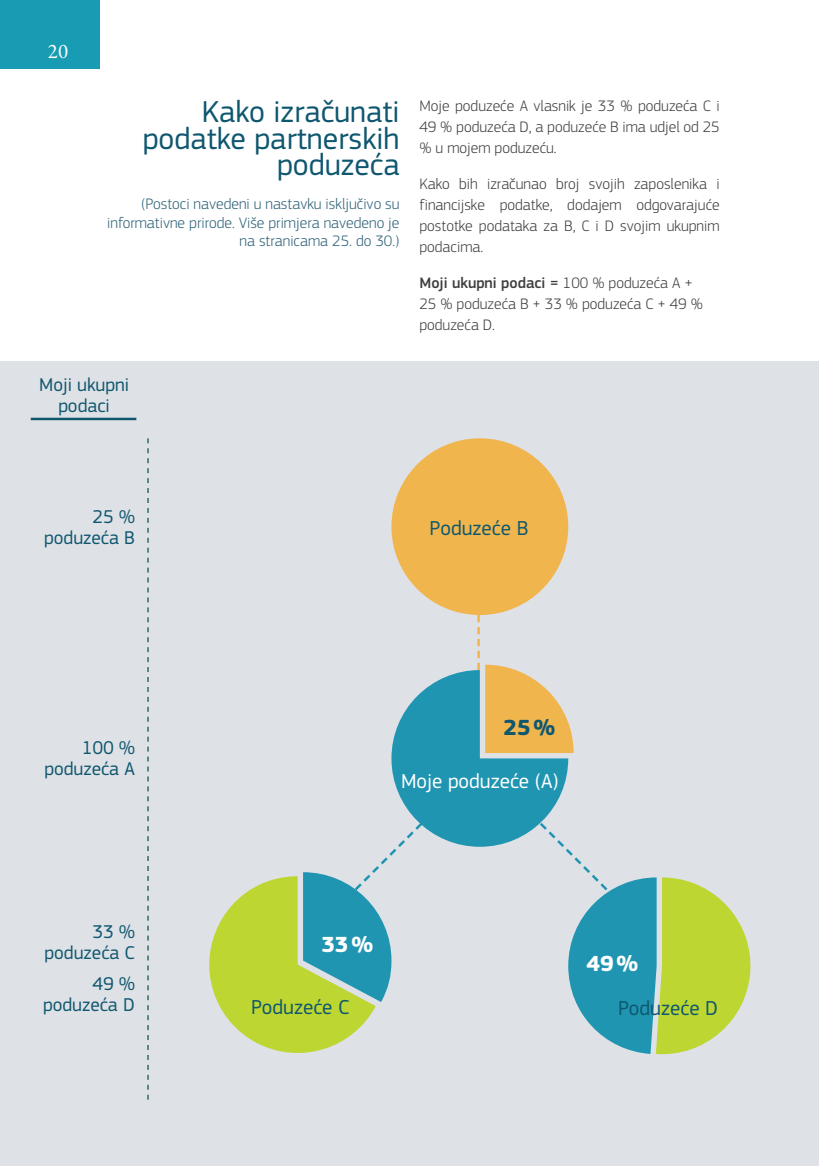
<style>
.page{position:relative;width:819px;height:1166px;background:#fff}
.page>*{position:absolute;margin:0;border:0;box-sizing:border-box;transform-origin:0 0}
.title_2_right{font:31.5px/26.2px "EC Square Sans Pro";color:#0f576f;text-align:right}
.t1{font:700 22.75px "EC Square Sans Pro";color:#fff}
.t2{font:700 22.75px "EC Square Sans Pro";color:#0f576f}
.t3{font:21px "EC Square Sans Pro";color:#0f576f}
.t4{font:21px "EC Square Sans Pro";color:#fff}
.t5{font:21px "Garamond Premr Pro";color:#fff}
.t6{font:19.25px/21px "EC Square Sans Pro";color:#0f576f;text-align:right}
.body{font:300 15.75px/21px "EC Square Sans Pro";color:#3e3e3f;text-align:justify}
.info{font:300 15.75px/18.9px "EC Square Sans Pro";color:#2f6278;text-align:right}
.s1{font-weight:500}
</style>
<div class="page">
<div style="left:0;top:0;width:99px;height:68px;background:#179cb4"></div>
<div style="left:0;top:362px;width:819px;height:804px;background:#dee1e5"></div>
<svg style="left:209px;top:615px;width:542px;height:440px"></svg>
<div style="left:391px;top:438px;width:177px;height:177px;background:#f0b54d;border-radius:88px"></div>
<svg style="left:147px;top:438px;width:2px;height:662px"></svg>
<hr style="left:31px;top:418px;width:105px;height:2px;background:#0f576f">
<h3 class="t5" style="left:48px;top:39px;width:22px">20</h3>
<p class="title_2_right" style="left:143px;top:99px;width:258px">Kako izračunati podatke partnerskih poduzeća</p>
<p class="info" style="left:107px;top:194px;width:294px">(Postoci navedeni u nastavku isključivo su informativne prirode. Više primjera navedeno je na stranicama 25. do 30.)</p>
<p class="t6" style="left:39px;top:374px;width:91px;text-align:center">Moji ukupni podaci</p>
<p class="body" style="left:419px;top:95px;width:302px">Moje poduzeće A vlasnik je 33 % poduzeća C i 49 % poduzeća D, a poduzeće B ima udjel od 25 % u mojem poduzeću.</p>
<p class="body" style="left:419px;top:173px;width:302px">Kako bih izračunao broj svojih zaposlenika i financijske podatke, dodajem odgovarajuće postotke podataka za B, C i D svojim ukupnim podacima.</p>
<p class="body" style="left:419px;top:272px;width:285px;text-align:left"><span class="s1">Moji ukupni podaci =</span> 100 % poduzeća A +<br>25 % poduzeća B + 33 % poduzeća C + 49 % poduzeća D.</p>
<p class="t6" style="left:44px;top:507px;width:92px">25 % poduzeća B</p>
<p class="t3" style="left:429px;top:515px;width:100px">Poduzeće B</p>
<p class="t2" style="left:503px;top:714px;width:53px">25%</p>
<p class="t6" style="left:44px;top:737px;width:92px">100 % poduzeća A</p>
<p class="t6" style="left:45px;top:921px;width:92px">33 % poduzeća C</p>
<p class="t6" style="left:43px;top:973px;width:93px">49 % poduzeća D</p>
<p class="t4" style="left:401px;top:769px;width:159px">Moje poduzeće (A)</p>
<p class="t1" style="left:321px;top:931px;width:53px">33%</p>
<p class="t3" style="left:251px;top:995px;width:100px">Poduzeće C</p>
<p class="t1" style="left:586px;top:949px;width:53px">49%</p>
<p class="t3" style="left:618px;top:996px;width:102px">Poduzeće D</p>
</div>
